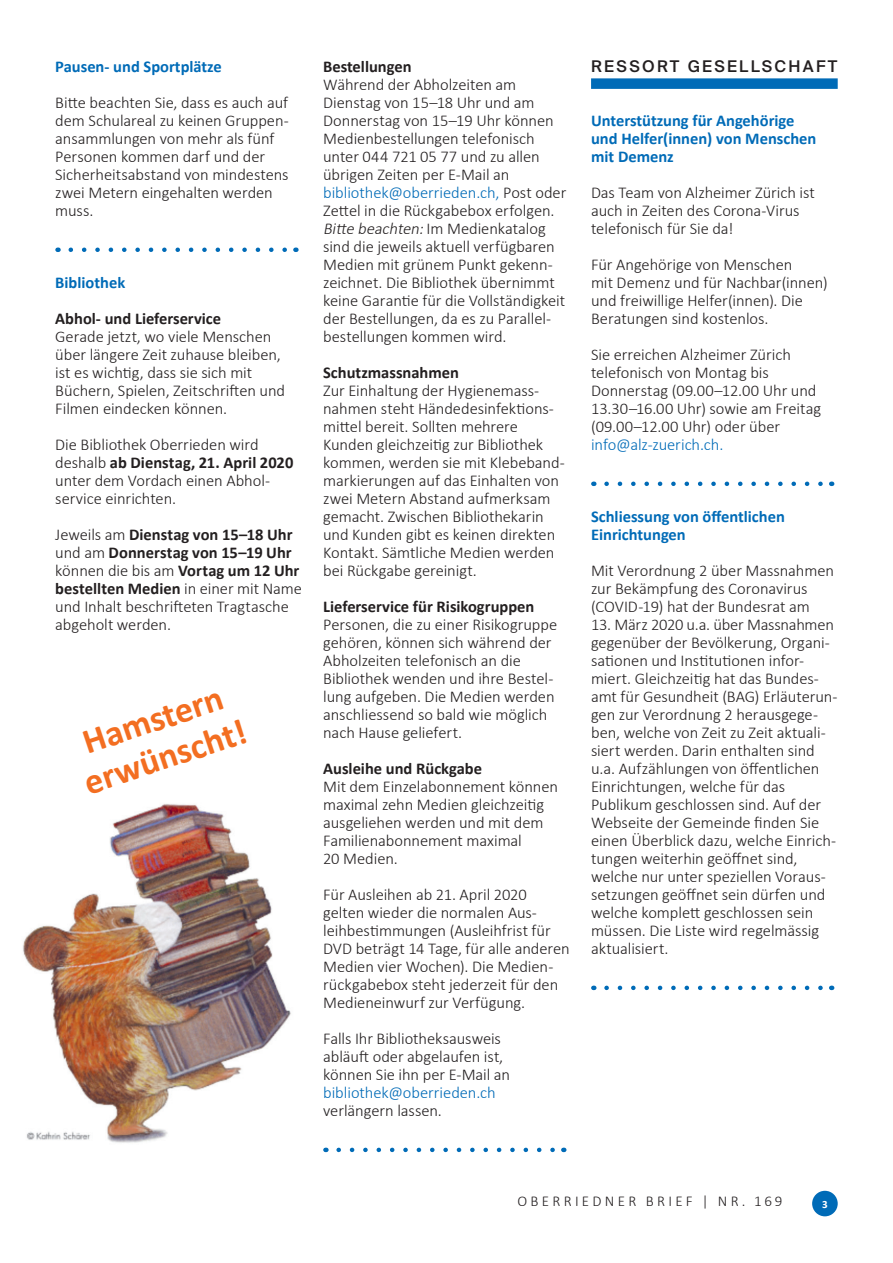
<style>
.page{position:relative;width:893px;height:1263px;background:#fff}
.page>*{position:absolute;margin:0;border:0;box-sizing:border-box;transform-origin:0 0}
.t1{font:700 36px/39px "Calibri";color:#f36e21;text-align:center}
.t2{font:300 16.5px/18px "Calibri";letter-spacing:-.005em;color:#231f20}
.t3{font:700 16.5px/18px "Calibri";color:#006bb7}
.t4{font:700 16.5px "Calibri";color:#231f20}
.t5{font:300 16.5px "Calibri";letter-spacing:-.005em;color:#006bb7}
.t6{font:500 16.2px "Suisse Intl";letter-spacing:.14em;color:#231f20}
.t7{font:300 15px "Calibri";letter-spacing:.22em;color:#231f20}
.t8{font:700 11.1px "Calibri";color:#fff}
.s1{font-weight:700}
.s2{color:#006bb7}
.s3{font-style:italic}
</style>
<div class="page">
<div style="left:812px;top:1191px;width:26px;height:25px;background:#006bb7;border-radius:50%"></div>
<svg style="left:71px;top:248px;width:216px;height:4px"></svg>
<div style="left:591px;top:78px;width:247px;height:11px;background:#006bb7"></div>
<svg style="left:606px;top:482px;width:217px;height:4px"></svg>
<svg style="left:606px;top:986px;width:217px;height:4px"></svg>
<svg style="left:339px;top:1148px;width:216px;height:4px"></svg>
<img style="left:23px;top:804px;width:268px;height:339px">
<p class="t3" style="left:55px;top:57px;width:168px">Pausen- und Sportplätze</p>
<p class="t2" style="left:55px;top:93px;width:235px">Bitte beachten Sie, dass es auch auf dem Schulareal zu keinen Gruppen&shy;ansammlungen von mehr als fünf<br>Personen kommen darf und der<br>Sicherheitsabstand von mindestens zwei Metern eingehalten werden muss.</p>
<p class="t3" style="left:55px;top:273px;width:71px">Bibliothek</p>
<p class="t4" style="left:55px;top:308px;width:167px">Abhol- und Lieferservice</p>
<p class="t2" style="left:55px;top:327px;width:231px">Gerade jetzt, wo viele Menschen über längere Zeit zuhause bleiben, ist es wichtig, dass sie sich mit<br>Büchern, Spielen, Zeitschriften und<br>Filmen eindecken können.</p>
<p class="t2" style="left:55px;top:435px;width:240px">Die Bibliothek Oberrieden wird deshalb <span class="s1">ab Dienstag, 21. April 2020 </span>unter dem Vordach einen Abhol&shy;service einrichten.</p>
<p class="t2" style="left:55px;top:525px;width:248px">Jeweils am <span class="s1">Dienstag von 15–18 Uhr </span>und am <span class="s1">Donnerstag von 15–19 Uhr </span>können die bis am <span class="s1">Vortag um 12 Uhr bestellten Medien</span> in einer mit Name und Inhalt beschrifteten Tragtasche abgeholt werden.</p>
<h1 class="t1" style="left:66px;top:725px;width:171px;rotate:-18deg">Hamstern erwünscht!</h1>
<p class="t4" style="left:323px;top:56px;width:90px">Bestellungen</p>
<p class="t2" style="left:323px;top:75px;width:245px">Während der Abholzeiten am Dienstag von 15–18 Uhr und am Donnerstag von 15–19 Uhr können Medienbestellungen telefonisch unter 044 721 05 77 und zu allen übrigen Zeiten per E-Mail an <span class="s2">bibliothek@oberrieden.ch,</span> Post oder Zettel in die Rückgabebox erfolgen.<br><span class="s3">Bitte beachten:</span>Im Medienkatalog sind die jeweils aktuell verfügbaren Medien mit grünem Punkt gekenn&shy;zeichnet. Die Bibliothek übernimmt keine Garantie für die Vollständigkeit der Bestellungen, da es zu Parallel&shy;bestellungen kommen wird.</p>
<p class="t4" style="left:323px;top:362px;width:137px">Schutzmassnahmen</p>
<p class="t2" style="left:323px;top:381px;width:243px">Zur Einhaltung der Hygienemass&shy;nahmen steht Händedesinfektions&shy;mittel bereit. Sollten mehrere Kunden gleichzeitig zur Bibliothek kommen, werden sie mit Klebeband&shy;markierungen auf das Einhalten von zwei Metern Abstand aufmerksam gemacht. Zwischen Bibliothekarin und Kunden gibt es keinen direkten Kontakt. Sämtliche Medien werden bei Rückgabe gereinigt.</p>
<p class="t4" style="left:323px;top:596px;width:213px">Lieferservice für Risikogruppen</p>
<p class="t2" style="left:323px;top:615px;width:236px">Personen, die zu einer Risikogruppe gehören, können sich während der<br>Abholzeiten telefonisch an die<br>Bibliothek wenden und ihre Bestel&shy;lung aufgeben. Die Medien werden anschliessend so bald wie möglich nach Hause geliefert.</p>
<p class="t4" style="left:323px;top:758px;width:160px">Ausleihe und Rückgabe</p>
<p class="t2" style="left:323px;top:777px;width:236px">Mit dem Einzelabonnement können maximal zehn Medien gleichzeitig ausgeliehen werden und mit dem<br>Familienabonnement maximal<br>20 Medien.</p>
<p class="t2" style="left:323px;top:885px;width:248px">Für Ausleihen ab 21. April 2020 gelten wieder die normalen Aus&shy;leihbestimmungen (Ausleihfrist für DVD beträgt 14 Tage, für alle anderen Medien vier Wochen). Die Medien&shy;rückgabebox steht jederzeit für den Medieneinwurf zur Verfügung.</p>
<p class="t2" style="left:323px;top:1029px;width:188px">Falls Ihr Bibliotheksausweis abläuft oder abgelaufen ist, können Sie ihn per E-Mail an</p>
<p class="t5" style="left:323px;top:1082px;width:174px">bibliothek@oberrieden.ch</p>
<p class="t2" style="left:323px;top:1101px;width:120px">verlängern lassen.</p>
<p class="t6" style="left:591px;top:57px;width:248px">RESSORT GESELLSCHAFT</p>
<p class="t3" style="left:591px;top:111px;width:227px">Unterstützung für Angehörige und Helfer(innen) von Menschen mit Demenz</p>
<p class="t2" style="left:591px;top:183px;width:225px">Das Team von Alzheimer Zürich ist auch in Zeiten des Corona-Virus telefonisch für Sie da!</p>
<p class="t2" style="left:591px;top:255px;width:238px">Für Angehörige von Menschen<br>mit Demenz und für Nachbar(innen) und freiwillige Helfer(innen). Die<br>Beratungen sind kostenlos.</p>
<p class="t2" style="left:591px;top:345px;width:232px">Sie erreichen Alzheimer Zürich telefonisch von Montag bis<br>Donnerstag (09.00–12.00 Uhr und<br>13.30–16.00 Uhr) sowie am Freitag (09.00–12.00 Uhr) oder über</p>
<p class="t5" style="left:591px;top:434px;width:134px">info@alz-zuerich.ch.</p>
<p class="t3" style="left:591px;top:507px;width:195px">Schliessung von öffentlichen<br>Einrichtungen</p>
<p class="t2" style="left:591px;top:561px;width:244px">Mit Verordnung 2 über Massnahmen zur Bekämpfung des Coronavirus (COVID-19) hat der Bundesrat am</p>
<p class="t2" style="left:591px;top:615px;width:248px">13. März 2020 u.a. über Massnahmen gegenüber der Bevölkerung, Organi&shy;sationen und Institutionen infor&shy;miert. Gleichzeitig hat das Bundes&shy;amt für Gesundheit (BAG) Erläuterun&shy;gen zur Verordnung 2 herausgege&shy;ben, welche von Zeit zu Zeit aktuali&shy;siert werden. Darin enthalten sind u.a. Aufzählungen von öffentlichen Einrichtungen, welche für das Publikum geschlossen sind. Auf der Webseite der Gemeinde finden Sie einen Überblick dazu, welche Einrich&shy;tungen weiterhin geöffnet sind, welche nur unter speziellen Voraus&shy;setzungen geöffnet sein dürfen und welche komplett geschlossen sein müssen. Die Liste wird regelmässig aktualisiert.</p>
<p class="t7" style="left:517px;top:1192px;width:266px">OBERRIEDNER BRIEF | NR. 169</p>
<p class="t8" style="left:822px;top:1197px;width:7px">3</p>
</div>
